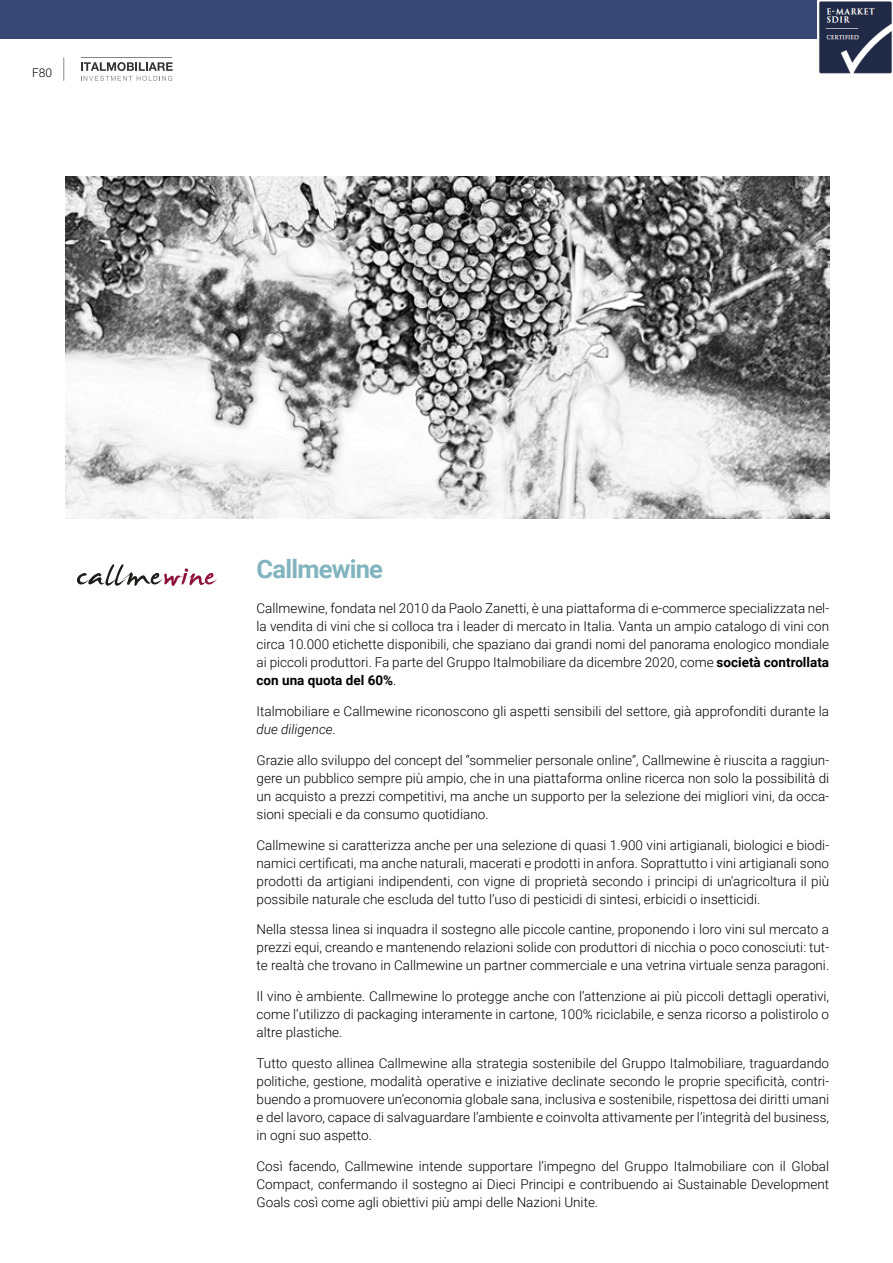
<style>
.page{position:relative;width:893px;height:1263px;background:#fff}
.page>*{position:absolute;margin:0;border:0;box-sizing:border-box;transform-origin:0 0}
.t1{font:700 25.5px "Roboto";letter-spacing:-.03em;color:#82b4bf}
.t2{font:300 13.5px/18px "Roboto";color:#000;text-align:justify}
.t3{font:300 12px "Roboto";color:#000}
.s1{font-weight:700}
.s2{font-style:italic}
</style>
<div class="page">
<div style="left:0;top:0;width:893px;height:38px;background:#394775"></div>
<svg style="left:64px;top:57px;width:1px;height:24px"></svg>
<hr style="left:81px;top:57px;width:91px;height:1px;background:#828683">
<svg style="left:81px;top:62px;width:92px;height:19px"></svg>
<img style="left:66px;top:176px;width:763px;height:342px">
<svg style="left:77px;top:564px;width:140px;height:22px"></svg>
<img style="left:818px;top:0;width:75px;height:74px">
<p class="t3" style="left:32px;top:64px;width:22px">F80</p>
<h1 class="t1" style="left:257px;top:551px;width:128px">Callmewine</h1>
<p class="t2" style="left:257px;top:599px;width:574px">Callmewine, fondata nel 2010 da Paolo Zanetti, è una piattaforma di e-commerce specializzata nel&shy;la vendita di vini che si colloca tra i leader di mercato in Italia. Vanta un ampio catalogo di vini con circa 10.000 etichette disponibili, che spaziano dai grandi nomi del panorama enologico mondiale ai piccoli produttori. Fa parte del Gruppo Italmobiliare da dicembre 2020, come <span class="s1">società controllata con una quota del 60%</span>.</p>
<p class="t2" style="left:257px;top:702px;width:574px">Italmobiliare e Callmewine riconoscono gli aspetti sensibili del settore, già approfonditi durante la <span class="s2">due diligence</span>.</p>
<p class="t2" style="left:257px;top:750px;width:574px">Grazie allo sviluppo del concept del “sommelier personale online”, Callmewine è riuscita a raggiun&shy;gere un pubblico sempre più ampio, che in una piattaforma online ricerca non solo la possibilità di un acquisto a prezzi competitivi, ma anche un supporto per la selezione dei migliori vini, da occa&shy;sioni speciali e da consumo quotidiano.</p>
<p class="t2" style="left:257px;top:835px;width:574px">Callmewine si caratterizza anche per una selezione di quasi 1.900 vini artigianali, biologici e biodi&shy;namici certificati, ma anche naturali, macerati e prodotti in anfora. Soprattutto i vini artigianali sono prodotti da artigiani indipendenti, con vigne di proprietà secondo i principi di un'agricoltura il più possibile naturale che escluda del tutto l’uso di pesticidi di sintesi, erbicidi o insetticidi.</p>
<p class="t2" style="left:257px;top:920px;width:574px">Nella stessa linea si inquadra il sostegno alle piccole cantine, proponendo i loro vini sul mercato a prezzi equi, creando e mantenendo relazioni solide con produttori di nicchia o poco conosciuti: tut&shy;te realtà che trovano in Callmewine un partner commerciale e una vetrina virtuale senza paragoni.</p>
<p class="t2" style="left:257px;top:987px;width:574px">Il vino è ambiente. Callmewine lo protegge anche con l’attenzione ai più piccoli dettagli operativi, come l’utilizzo di packaging interamente in cartone, 100% riciclabile, e senza ricorso a polistirolo o altre plastiche.</p>
<p class="t2" style="left:257px;top:1053px;width:574px">Tutto questo allinea Callmewine alla strategia sostenibile del Gruppo Italmobiliare, traguardando politiche, gestione, modalità operative e iniziative declinate secondo le proprie specificità, contri&shy;buendo a promuovere un’economia globale sana, inclusiva e sostenibile, rispettosa dei diritti umani e del lavoro, capace di salvaguardare l’ambiente e coinvolta attivamente per l’integrità del business, in ogni suo aspetto.</p>
<p class="t2" style="left:257px;top:1156px;width:574px">Così facendo, Callmewine intende supportare l’impegno del Gruppo Italmobiliare con il Global Compact, confermando il sostegno ai Dieci Principi e contribuendo ai Sustainable Development Goals così come agli obiettivi più ampi delle Nazioni Unite.</p>
</div>
